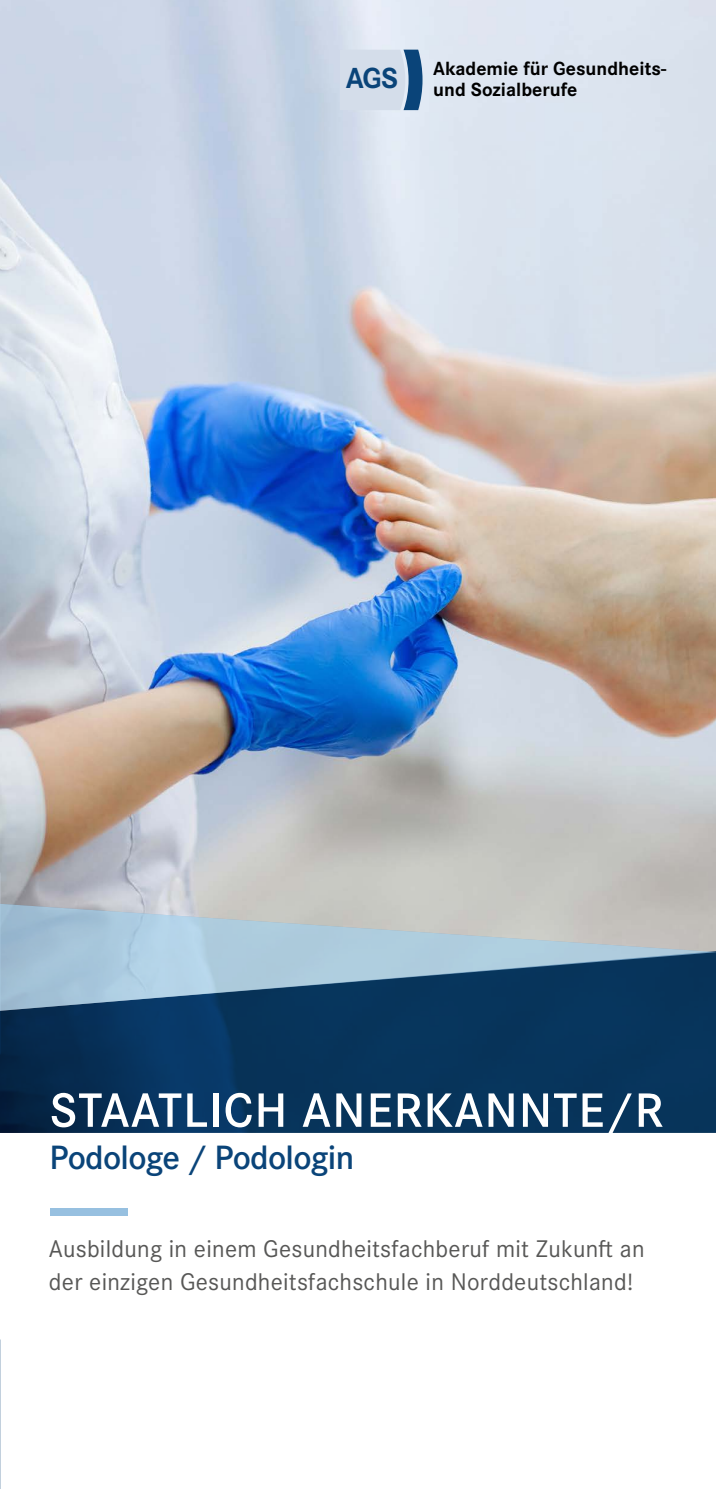
<style>
.page{position:relative;width:716px;height:1489px;background:#fff}
.page>*{position:absolute;margin:0;border:0;box-sizing:border-box;transform-origin:0 0}
.t1{font:600 50px "Corporate S Pro";letter-spacing:.02em;color:#fff}
.t2{font:600 35px "Corporate S Pro";letter-spacing:-.02em;color:#0a4479}
.t3{font:25px/32.5px "Corporate S Pro";letter-spacing:.01em;color:#575756}
.t4{font:700 19.75px/20.2px "Corporate S";color:#000;text-align:center}
.s1{font-size:30.25px;color:#0a4479}
</style>
<div class="page">
<img style="left:0;top:0;width:716px;height:903px">
<svg style="left:0;top:1010px;width:716px;height:122px;background:#06325a"></svg>
<div style="left:50px;top:1208px;width:77px;height:7px;background:#97c0e0"></div>
<svg style="left:340px;top:50px;width:82px;height:60px;background:#b2c3d7"></svg>
<svg style="left:0;top:903px;width:716px;height:107px;background:#85a0b3"></svg>
<p class="t4" style="left:346px;top:59px;width:322px"><span class="s1">AGS</span> Akademie für Gesundheits&shy;und Sozialberufe</p>
<h1 class="t1" style="left:50px;top:1073px;width:615px">STAATLICH ANERKANNTE/R</h1>
<h2 class="t2" style="left:50px;top:1131px;width:306px">Podologe / Podologin</h2>
<p class="t3" style="left:49px;top:1230px;width:597px">Ausbildung in einem Gesundheitsfachberuf mit Zukunft an der einzigen Gesundheitsfachschule in Norddeutschland!</p>
</div>
